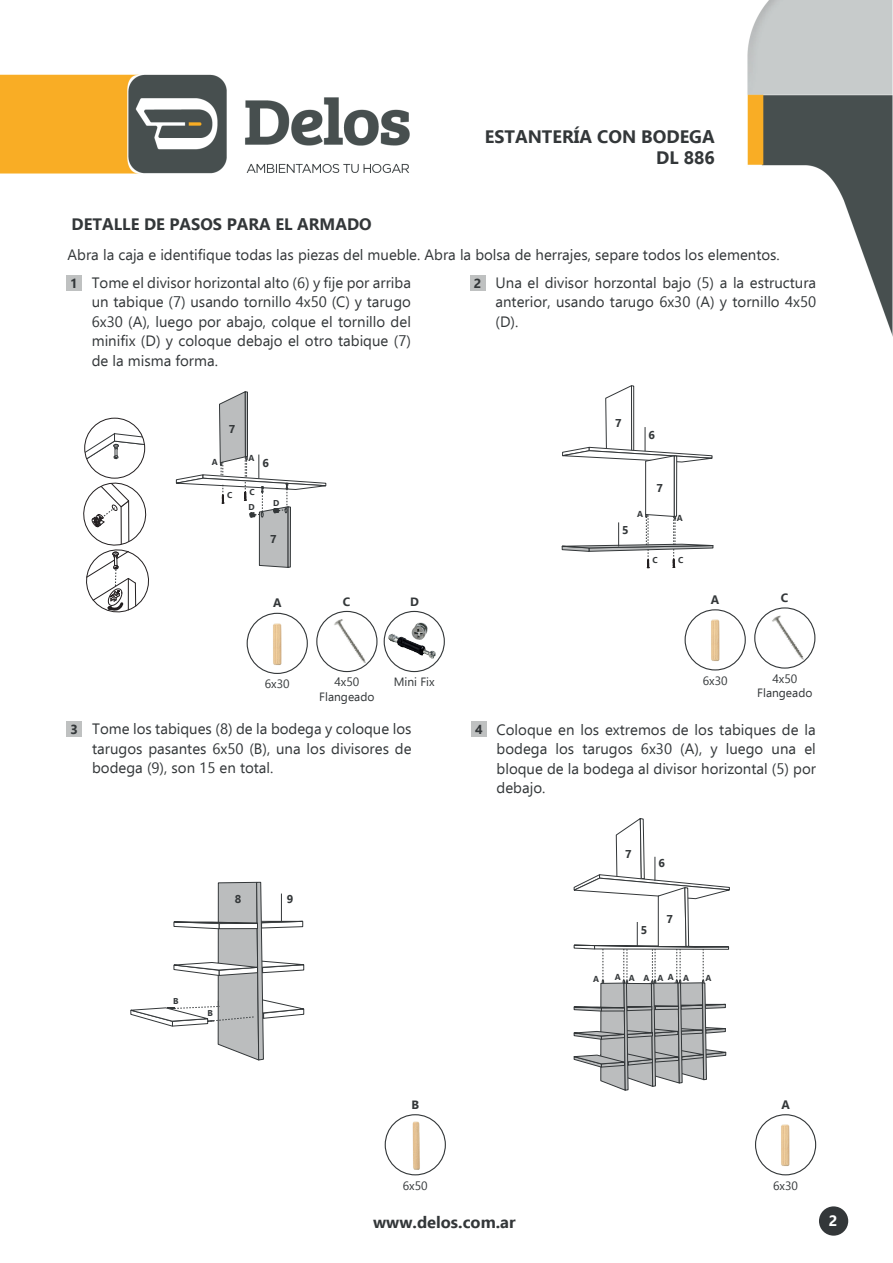
<style>
.page{position:relative;width:893px;height:1263px;background:#fff}
.page>*{position:absolute;margin:0;border:0;box-sizing:border-box;transform-origin:0 0}
.t1{font:700 18px/21.6px "Ebrima";color:#333739;text-align:right}
.t2{font:700 16.5px "Ebrima";color:#333739}
.t3{font:15px/19.5px "Ebrima";color:#333739;text-align:justify}
.t4{font:700 15px "Ebrima";color:#fff}
.t5{font:700 13.05px "Ebrima";color:#333739}
.t6{font:12px/14.4px "Ebrima";color:#333739;text-align:center}
.t7{font:700 12px "Ebrima";color:#333739}
.t8{font:700 11.4px "Ebrima";color:#333739}
.t9{font:700 8.55px "Ebrima";letter-spacing:.95em;color:#333739}
.s1{font-weight:700;font-size:13.05px}
</style>
<div class="page">
<img style="left:0;top:0;width:892px;height:334px">
<div style="left:819px;top:1206px;width:29px;height:30px;background:#333739;border-radius:50%"></div>
<div style="left:67px;top:721px;width:15px;height:16px;background:#bfc1c1"></div>
<div style="left:471px;top:721px;width:16px;height:16px;background:#bfc1c1"></div>
<div style="left:66px;top:275px;width:16px;height:15px;background:#bfc1c1"></div>
<div style="left:470px;top:275px;width:15px;height:15px;background:#bfc1c1"></div>
<svg style="left:130px;top:882px;width:174px;height:178px"></svg>
<div style="left:385px;top:1114px;width:61px;height:61px;border:1px solid #333739;border-radius:50%"></div>
<img style="left:408px;top:1115px;width:15px;height:55px">
<div style="left:247px;top:613px;width:61px;height:61px;border:1px solid #333739;border-radius:50%"></div>
<img style="left:273px;top:623px;width:9px;height:42px">
<div style="left:755px;top:1114px;width:61px;height:61px;border:1px solid #333739;border-radius:50%"></div>
<img style="left:781px;top:1124px;width:9px;height:42px">
<img style="left:317px;top:610px;width:61px;height:63px">
<div style="left:384px;top:611px;width:61px;height:61px;border:1px solid #333739;border-radius:50%"></div>
<img style="left:384px;top:620px;width:55px;height:43px">
<div style="left:316px;top:611px;width:61px;height:61px;border:1px solid #333739;border-radius:50%"></div>
<svg style="left:175px;top:391px;width:151px;height:177px"></svg>
<svg style="left:83px;top:433px;width:66px;height:180px"></svg>
<div style="left:685px;top:609px;width:61px;height:61px;border:1px solid #333739;border-radius:50%"></div>
<img style="left:711px;top:619px;width:9px;height:42px">
<img style="left:756px;top:608px;width:60px;height:60px">
<div style="left:754px;top:607px;width:61px;height:62px;border:1px solid #333739;border-radius:50%"></div>
<svg style="left:561px;top:385px;width:152px;height:183px"></svg>
<svg style="left:573px;top:818px;width:157px;height:273px"></svg>
<p class="t2" style="left:72px;top:212px;width:302px">DETALLE DE PASOS PARA EL ARMADO</p>
<p class="t1" style="left:485px;top:125px;width:231px">ESTANTERÍA CON BODEGA<br>DL 886</p>
<p class="t3" style="left:92px;top:240px;width:690px;line-height:27.9px;text-indent:-24px">Abra la caja e identifique todas las piezas del mueble. Abra la bolsa de herrajes, separe todos los elementos.<br>Tome el divisor horizontal alto (6) y fije por arriba</p>
<p class="t3" style="left:92px;top:292px;width:321px">un tabique (7) usando tornillo 4x50 (C) y tarugo 6x30 (A), luego por abajo, colque el tornillo del minifix (D) y coloque debajo el otro tabique (7) de la misma forma.</p>
<p class="t3" style="left:495px;top:272px;width:322px;text-indent:-22px"><span class="s1">2</span> Una el divisor horzontal bajo (5) a la estructura anterior, usando tarugo 6x30 (A) y tornillo 4x50 (D).</p>
<p class="t5" style="left:70px;top:273px;width:9px">1</p>
<p class="t9" style="left:212px;top:455px;width:7px">A</p>
<p class="t8" style="left:229px;top:421px;width:8px">7</p>
<p class="t9" style="left:227px;top:489px;width:7px">C</p>
<p class="t9" style="left:249px;top:452px;width:7px">A</p>
<p class="t8" style="left:262px;top:454px;width:8px">6</p>
<p class="t9" style="left:250px;top:486px;width:7px">C</p>
<p class="t9" style="left:249px;top:501px;width:8px">D</p>
<p class="t9" style="left:273px;top:496px;width:8px">D</p>
<p class="t8" style="left:270px;top:530px;width:8px">7</p>
<p class="t7" style="left:273px;top:594px;width:10px">A</p>
<p class="t7" style="left:343px;top:592px;width:9px">C</p>
<p class="t7" style="left:410px;top:592px;width:10px">D</p>
<p class="t6" style="left:265px;top:677px;width:26px">6x30</p>
<p class="t6" style="left:334px;top:675px;width:26px">4x50</p>
<p class="t6" style="left:394px;top:675px;width:42px">Mini Fix</p>
<p class="t6" style="left:319px;top:689px;width:57px">Flangeado</p>
<p class="t8" style="left:615px;top:415px;width:8px">7</p>
<p class="t8" style="left:649px;top:427px;width:8px">6</p>
<p class="t8" style="left:622px;top:522px;width:8px">5</p>
<p class="t9" style="left:637px;top:507px;width:7px">A</p>
<p class="t8" style="left:656px;top:479px;width:8px">7</p>
<p class="t9" style="left:677px;top:511px;width:7px">A</p>
<p class="t9" style="left:652px;top:553px;width:7px">C</p>
<p class="t9" style="left:678px;top:553px;width:7px">C</p>
<p class="t7" style="left:711px;top:590px;width:10px">A</p>
<p class="t7" style="left:781px;top:589px;width:9px">C</p>
<p class="t6" style="left:703px;top:673px;width:26px">6x30</p>
<p class="t6" style="left:757px;top:671px;width:57px">4x50<br>Flangeado</p>
<p class="t3" style="left:92px;top:719px;width:321px;text-indent:-22px"><span class="s1">3</span> Tome los tabiques (8) de la bodega y coloque los tarugos pasantes 6x50 (B), una los divisores de bodega (9), son 15 en total.</p>
<p class="t3" style="left:497px;top:719px;width:321px;text-indent:-22px"><span class="s1">4</span> Coloque en los extremos de los tabiques de la bodega los tarugos 6x30 (A), y luego una el bloque de la bodega al divisor horizontal (5) por debajo.</p>
<p class="t8" style="left:235px;top:891px;width:8px">8</p>
<p class="t8" style="left:287px;top:891px;width:8px">9</p>
<p class="t9" style="left:173px;top:994px;width:7px">B</p>
<p class="t9" style="left:208px;top:1007px;width:7px">B</p>
<p class="t8" style="left:625px;top:845px;width:8px">7</p>
<p class="t8" style="left:658px;top:854px;width:8px">6</p>
<p class="t8" style="left:641px;top:921px;width:8px">5</p>
<p class="t8" style="left:667px;top:910px;width:8px">7</p>
<p class="t7" style="left:411px;top:1095px;width:9px">B</p>
<p class="t6" style="left:403px;top:1178px;width:26px">6x50</p>
<p class="t9" style="left:593px;top:972px;width:7px">A</p>
<p class="t9" style="left:615px;top:971px;width:76px">AAAAA A</p>
<p class="t9" style="left:705px;top:971px;width:7px">A</p>
<p class="t7" style="left:781px;top:1095px;width:10px">A</p>
<p class="t6" style="left:773px;top:1178px;width:26px">6x30</p>
<p class="t2" style="left:373px;top:1210px;width:144px">www.delos.com.ar</p>
<p class="t4" style="left:829px;top:1210px;width:10px">2</p>
</div>
